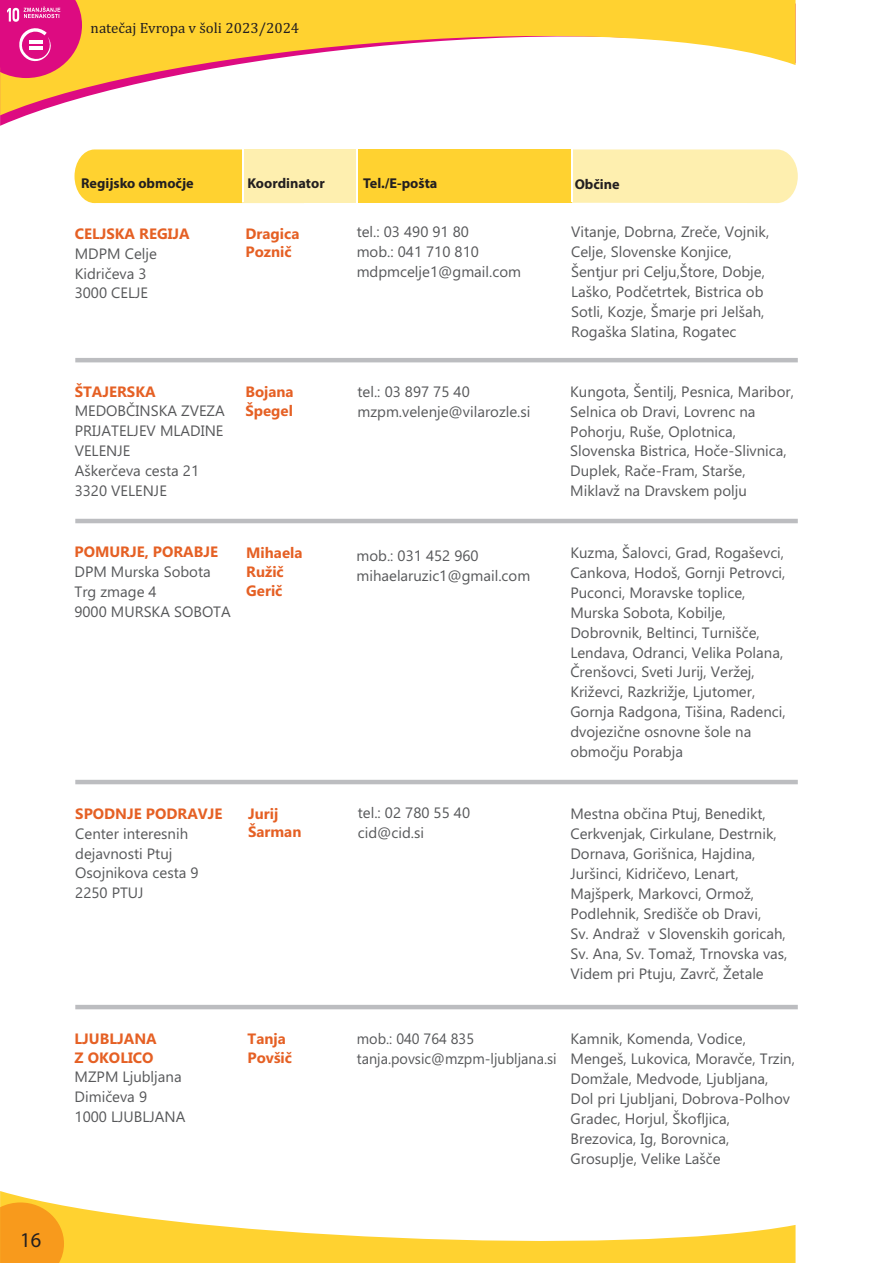
<style>
.page{position:relative;width:893px;height:1263px;background:#fff}
.page>*{position:absolute;margin:0;border:0;box-sizing:border-box;transform-origin:0 0}
.t1{font:21px "Myriad Pro";color:#231f20}
.t2{font:15px/20px "Ebrima";color:#57585a}
.t3{font:700 15px/18.8px "Ebrima";color:#e56024}
.t4{font:15px/20px "Ebrima";color:#57585a;scale:.96 1}
.t5{font:15px "Cambria";color:#231f20}
.t6{font:700 14.25px "Myriad Pro";color:#231f20}
</style>
<div class="page">
<div style="left:572px;top:149px;width:226px;height:54px;background:#feefaf"></div>
<div style="left:75px;top:149px;width:168px;height:54px;background:#ffd230"></div>
<div style="left:243px;top:149px;width:114px;height:54px;background:#feefaf"></div>
<div style="left:357px;top:149px;width:215px;height:54px;background:#ffd230"></div>
<hr style="left:242px;top:149px;width:2px;height:53px;background:#fff">
<hr style="left:356px;top:149px;width:2px;height:54px;background:#fff">
<hr style="left:571px;top:149px;width:2px;height:53px;background:#fff">
<hr style="left:75px;top:519px;width:723px;height:4px;background:#bcbdc0">
<hr style="left:75px;top:780px;width:723px;height:4px;background:#bcbdc0">
<hr style="left:75px;top:1005px;width:723px;height:4px;background:#bcbdc0">
<hr style="left:75px;top:358px;width:723px;height:4px;background:#bcbdc0">
<svg style="left:0;top:1191px;width:795px;height:72px"></svg>
<svg style="left:0;top:0;width:795px;height:115px"></svg>
<svg style="left:0;top:1202px;width:64px;height:61px;background:#f8a120"></svg>
<svg style="left:0;top:0;width:82px;height:78px;background:#e33380"></svg>
<hr style="left:29px;top:40px;width:14px;height:4px;background:#fff">
<hr style="left:29px;top:46px;width:14px;height:4px;background:#fff">
<p class="t5" style="left:91px;top:21px;width:210px">natečaj Evropa v šoli 2023/2024</p>
<h1 class="t1" style="left:20px;top:1231px;width:22px">16</h1>
<p class="t6" style="left:81px;top:177px;width:114px">Regijsko območje</p>
<p class="t6" style="left:247px;top:177px;width:79px">Koordinator</p>
<p class="t6" style="left:363px;top:177px;width:76px">Tel./E-pošta</p>
<p class="t6" style="left:575px;top:178px;width:46px">Občine</p>
<p class="t3" style="left:75px;top:226px;width:116px">CELJSKA REGIJA</p>
<p class="t2" style="left:75px;top:245px;width:84px">MDPM Celje<br>Kidričeva 3<br>3000 CELJE</p>
<p class="t2" style="left:357px;top:223px;width:166px">tel.: 03 490 91 80<br>mob.: 041 710 810 mdpmcelje1@gmail.com</p>
<p class="t2" style="left:571px;top:224px;width:200px">Vitanje, Dobrna, Zreče, Vojnik,<br>Celje, Slovenske Konjice,<br>Šentjur pri Celju,Štore, Dobje,<br>Laško, Podčetrtek, Bistrica ob<br>Sotli, Kozje, Šmarje pri Jelšah,<br>Rogaška Slatina, Rogatec</p>
<p class="t3" style="left:246px;top:225px;width:55px">Dragica<br>Poznič</p>
<p class="t3" style="left:75px;top:383px;width:82px">ŠTAJERSKA</p>
<p class="t2" style="left:75px;top:403px;width:152px">MEDOBČINSKA ZVEZA<br>PRIJATELJEV MLADINE<br>VELENJE<br>Aškerčeva cesta 21<br>3320 VELENJE</p>
<p class="t3" style="left:245px;top:384px;width:50px">Bojana<br>Špegel</p>
<p class="t2" style="left:357px;top:383px;width:175px">tel.: 03 897 75 40 mzpm.velenje@vilarozle.si</p>
<p class="t3" style="left:74px;top:544px;width:145px">POMURJE, PORABJE</p>
<p class="t2" style="left:74px;top:563px;width:158px">DPM Murska Sobota<br>Trg zmage 4<br>9000 MURSKA SOBOTA</p>
<p class="t3" style="left:246px;top:545px;width:58px">Mihaela<br>Ružič<br>Gerič</p>
<p class="t2" style="left:356px;top:547px;width:175px">mob.: 031 452 960 mihaelaruzic1@gmail.com</p>
<p class="t2" style="left:570px;top:383px;width:225px">Kungota, Šentilj, Pesnica, Maribor,<br>Selnica ob Dravi, Lovrenc na<br>Pohorju, Ruše, Oplotnica,<br>Slovenska Bistrica, Hoče-Slivnica,<br>Duplek, Rače-Fram, Starše,<br>Miklavž na Dravskem polju</p>
<p class="t2" style="left:570px;top:544px;width:217px">Kuzma, Šalovci, Grad, Rogaševci,<br>Cankova, Hodoš, Gornji Petrovci,<br>Puconci, Moravske toplice,<br>Murska Sobota, Kobilje,<br>Dobrovnik, Beltinci, Turnišče,<br>Lendava, Odranci, Velika Polana,<br>Črenšovci, Sveti Jurij, Veržej,<br>Križevci, Razkrižje, Ljutomer,<br>Gornja Radgona, Tišina, Radenci, dvojezične osnovne šole na območju Porabja</p>
<p class="t3" style="left:75px;top:805px;width:149px">SPODNJE PODRAVJE</p>
<p class="t2" style="left:75px;top:825px;width:125px">Center interesnih dejavnosti Ptuj<br>Osojnikova cesta 9<br>2250 PTUJ</p>
<p class="t3" style="left:248px;top:805px;width:55px">Jurij<br>Šarman</p>
<p class="t2" style="left:358px;top:804px;width:114px">tel.: 02 780 55 40 cid@cid.si</p>
<p class="t2" style="left:570px;top:805px;width:219px">Mestna občina Ptuj, Benedikt,<br>Cerkvenjak, Cirkulane, Destrnik,<br>Dornava, Gorišnica, Hajdina,<br>Juršinci, Kidričevo, Lenart,<br>Majšperk, Markovci, Ormož,<br>Podlehnik, Središče ob Dravi,<br>Sv. Andraž v Slovenskih goricah,<br>Sv. Ana, Sv. Tomaž, Trnovska vas,<br>Videm pri Ptuju, Zavrč, Žetale</p>
<p class="t3" style="left:75px;top:1031px;width:84px">LJUBLJANA<br>Z OKOLICO</p>
<p class="t2" style="left:75px;top:1068px;width:112px">MZPM Ljubljana<br>Dimičeva 9<br>1000 LJUBLJANA</p>
<p class="t3" style="left:248px;top:1031px;width:46px">Tanja<br>Povšič</p>
<p class="t4" style="left:357px;top:1030px;width:210px">mob.: 040 764 835 tanja.povsic@mzpm-ljubljana.si</p>
<p class="t2" style="left:571px;top:1030px;width:226px">Kamnik, Komenda, Vodice,<br>Mengeš, Lukovica, Moravče, Trzin,<br>Domžale, Medvode, Ljubljana,<br>Dol pri Ljubljani, Dobrova-Polhov<br>Gradec, Horjul, Škofljica,<br>Brezovica, Ig, Borovnica,<br>Grosuplje, Velike Lašče</p>
</div>
